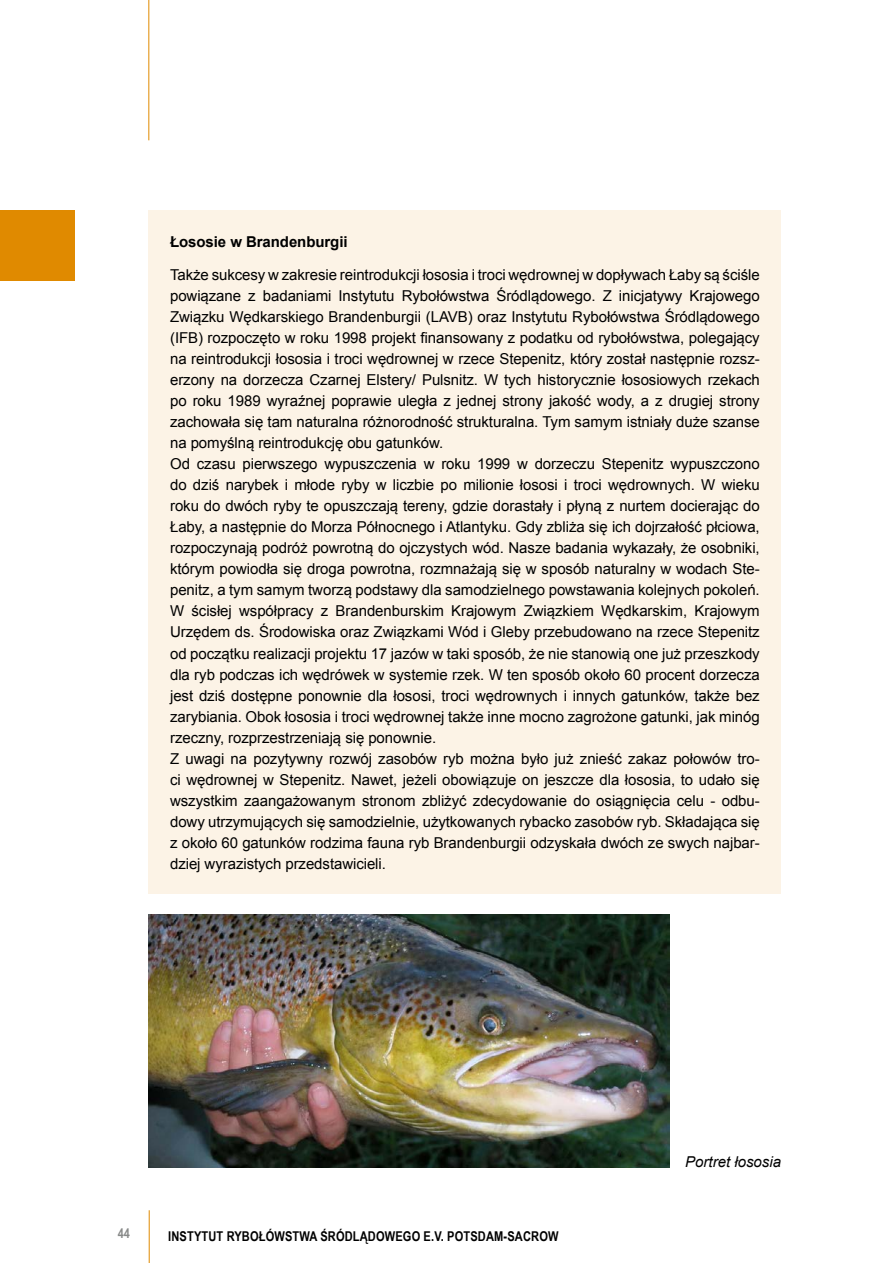
<style>
.page{position:relative;width:893px;height:1263px;background:#fff}
.page>*{position:absolute;margin:0;border:0;box-sizing:border-box;transform-origin:0 0}
.t1{font:15px/21px "Arial";letter-spacing:-.005em;color:#000}
.t2{font:700 15px "Arial";letter-spacing:-.005em;color:#000}
.t3{font:italic 15px "Arial";color:#000}
.t4{font:700 13.5px "Arial Narrow";letter-spacing:.01em;color:#000}
.t5{font:700 13.5px "Arial Narrow";color:#878988}
</style>
<div class="page">
<hr style="left:148px;top:0;width:1px;height:140px;background:#e08a00">
<hr style="left:149px;top:1210px;width:1px;height:53px;background:#e08a00">
<div style="left:149px;top:210px;width:632px;height:684px;background:#fcf3e6"></div>
<div style="left:0;top:210px;width:74px;height:71px;background:#e08a00"></div>
<img style="left:149px;top:915px;width:521px;height:253px">
<p class="t2" style="left:170px;top:231px;width:179px">Łososie w Brandenburgii</p>
<p class="t1" style="left:170px;top:265px;width:591px">Także sukcesy w zakresie reintrodukcji łososia i troci wędrownej w dopływach Łaby są ściśle powiązane z badaniami Instytutu Rybołówstwa Śródlądowego. Z inicjatywy Krajowego Związku Wędkarskiego Brandenburgii (LAVB) oraz Instytutu Rybołówstwa Śródlądowego (IFB) rozpoczęto w roku 1998 projekt finansowany z podatku od rybołówstwa, polegający na reintrodukcji łososia i troci wędrownej w rzece Stepenitz, który został następnie rozsz&shy;erzony na dorzecza Czarnej Elstery/ Pulsnitz. W tych historycznie łososiowych rzekach po roku 1989 wyraźnej poprawie uległa z jednej strony jakość wody, a z drugiej strony zachowała się tam naturalna różnorodność strukturalna. Tym samym istniały duże szanse na pomyślną reintrodukcję obu gatunków.<br>Od czasu pierwszego wypuszczenia w roku 1999 w dorzeczu Stepenitz wypuszczono do dziś narybek i młode ryby w liczbie po milionie łososi i troci wędrownych. W wieku roku do dwóch ryby te opuszczają tereny, gdzie dorastały i płyną z nurtem docierając do Łaby, a następnie do Morza Północnego i Atlantyku. Gdy zbliża się ich dojrzałość płciowa, rozpoczynają podróż powrotną do ojczystych wód. Nasze badania wykazały, że osobniki, którym powiodła się droga powrotna, rozmnażają się w sposób naturalny w wodach Ste&shy;penitz, a tym samym tworzą podstawy dla samodzielnego powstawania kolejnych pokoleń.<br>W ścisłej współpracy z Brandenburskim Krajowym Związkiem Wędkarskim, Krajowym Urzędem ds. Środowiska oraz Związkami Wód i Gleby przebudowano na rzece Stepenitz od początku realizacji projektu 17 jazów w taki sposób, że nie stanowią one już przeszkody dla ryb podczas ich wędrówek w systemie rzek. W ten sposób około 60 procent dorzecza jest dziś dostępne ponownie dla łososi, troci wędrownych i innych gatunków, także bez zarybiania. Obok łososia i troci wędrownej także inne mocno zagrożone gatunki, jak minóg rzeczny, rozprzestrzeniają się ponownie.<br>Z uwagi na pozytywny rozwój zasobów ryb można było już znieść zakaz połowów tro&shy;ci wędrownej w Stepenitz. Nawet, jeżeli obowiązuje on jeszcze dla łososia, to udało się wszystkim zaangażowanym stronom zbliżyć zdecydowanie do osiągnięcia celu - odbu&shy;dowy utrzymujących się samodzielnie, użytkowanych rybacko zasobów ryb. Składająca się z około 60 gatunków rodzima fauna ryb Brandenburgii odzyskała dwóch ze swych najbar&shy;dziej wyrazistych przedstawicieli.</p>
<p class="t5" style="left:118px;top:1223px;width:14px">44</p>
<p class="t4" style="left:168px;top:1226px;width:392px">INSTYTUT RYBOŁÓWSTWA ŚRÓDLĄDOWEGO E.V. POTSDAM-SACROW</p>
<p class="t3" style="left:685px;top:1152px;width:97px">Portret łososia</p>
</div>
